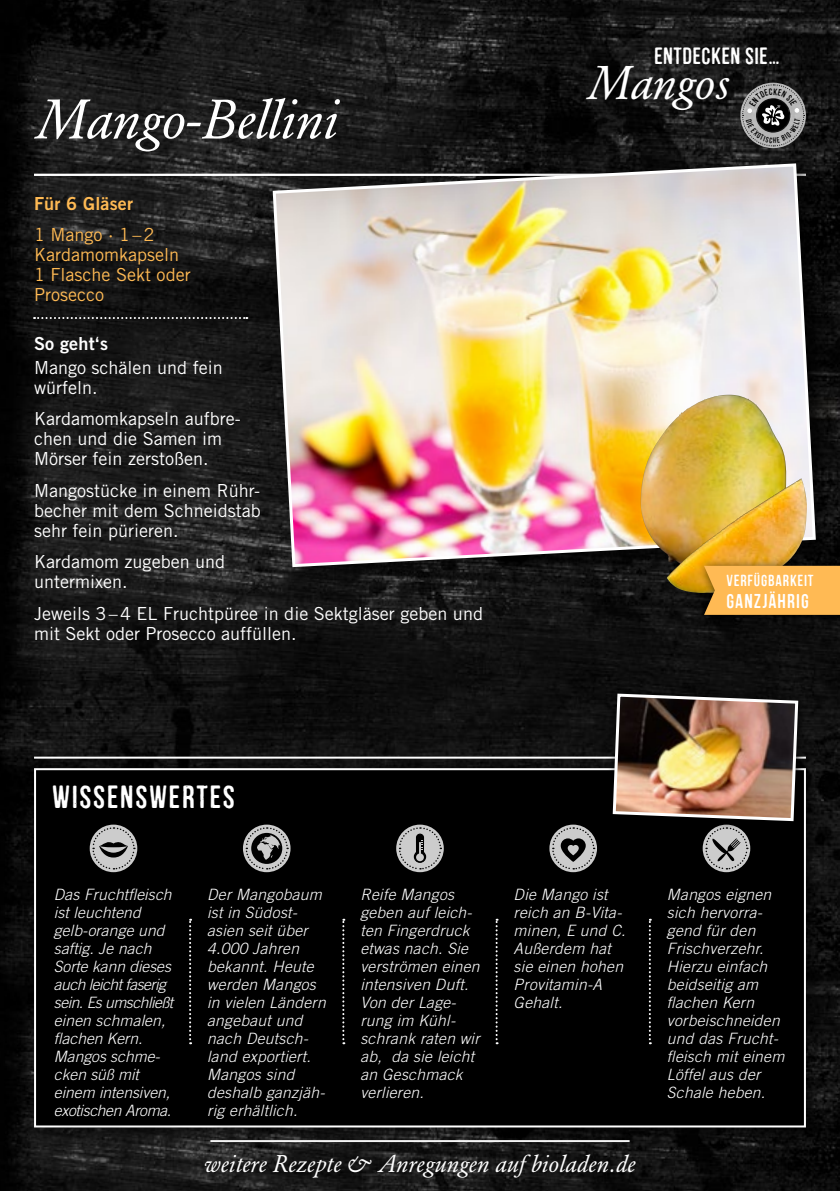
<style>
.page{position:relative;width:840px;height:1191px;background:#fff}
.page>*{position:absolute;margin:0;border:0;box-sizing:border-box;transform-origin:0 0}
.t1{font:italic 55px "Garamond BQ";color:#fff}
.t2{font:italic 46.8px "Garamond BQ";color:#fff}
.t3{font:32px "Mocha Mattari";color:#fff}
.t4{font:italic 24px "Garamond BQ";letter-spacing:.01em;color:#fff}
.t5{font:23.6px "Mocha Mattari";letter-spacing:.02em;color:#fff}
.t6{font:20px "Mocha Mattari";letter-spacing:.05em;color:#fff}
.t7{font:18px/20px "Trade Gothic";color:#fff}
.t8{font:18px/20px "Trade Gothic";color:#ffba54}
.t9{font:18px "Trade Gothic Bold Two";letter-spacing:.01em;color:#ffba54}
.t10{font:18px "Trade Gothic Bold Two";letter-spacing:.01em;color:#fff}
.t11{font:16px "Mocha Mattari";letter-spacing:.05em;color:#fff}
.t12{font:italic 300 15.6px/18px "Trade Gothic";letter-spacing:.02em;color:#fff}
.t13{font:italic 300 15.6px/18px "Trade Gothic";color:#fff}
</style>
<div class="page">
<img style="left:0;top:0;width:839px;height:1191px">
<div style="left:28px;top:762px;width:795px;height:383px;background:#000;opacity:.52"></div>
<div style="left:35px;top:769px;width:769px;height:357px;background:#000"></div>
<svg style="left:243px;top:824px;width:47px;height:48px"></svg>
<svg style="left:245px;top:826px;width:43px;height:44px"></svg>
<svg style="left:549px;top:824px;width:47px;height:48px"></svg>
<svg style="left:551px;top:826px;width:44px;height:44px"></svg>
<svg style="left:90px;top:824px;width:47px;height:48px"></svg>
<svg style="left:91px;top:826px;width:44px;height:44px"></svg>
<svg style="left:396px;top:824px;width:47px;height:48px"></svg>
<svg style="left:398px;top:826px;width:43px;height:44px"></svg>
<hr style="left:34px;top:756px;width:771px;height:2px;background:#fff">
<svg style="left:342px;top:918px;width:2px;height:126px"></svg>
<svg style="left:648px;top:918px;width:2px;height:126px"></svg>
<div style="left:203px;top:882px;width:139px;height:253px;background:#000"></div>
<div style="left:49px;top:882px;width:142px;height:251px;background:#000"></div>
<svg style="left:34px;top:317px;width:213px;height:2px"></svg>
<hr style="left:34px;top:174px;width:771px;height:2px;background:#fff">
<div style="left:266px;top:157px;width:572px;height:433px;background:#000;opacity:.75"></div>
<img style="left:271px;top:162px;width:545px;height:407px">
<div style="left:605px;top:686px;width:204px;height:146px;background:#000;opacity:.75"></div>
<img style="left:610px;top:692px;width:189px;height:178px">
<img style="left:640px;top:395px;width:145px;height:179px">
<img style="left:666px;top:478px;width:140px;height:115px">
<div style="left:697px;top:558px;width:142px;height:68px;background:#000;opacity:.75"></div>
<svg style="left:703px;top:566px;width:136px;height:49px;background:#f7b450"></svg>
<svg style="left:741px;top:84px;width:63px;height:63px;background:#7d7d7d"></svg>
<h1 class="t1" style="left:34px;top:87px;width:305px">Mango-Bellini</h1>
<p class="t9" style="left:34px;top:193px;width:100px">Für 6 Gläser</p>
<p class="t8" style="left:34px;top:225px;width:158px">1 Mango · 1–2<br>Kardamomkapseln<br>1 Flasche Sekt oder<br>Prosecco</p>
<p class="t10" style="left:34px;top:332px;width:75px">So geht‘s</p>
<p class="t7" style="left:34px;top:357px;width:190px">Mango schälen und fein würfeln.</p>
<p class="t7" style="left:34px;top:409px;width:208px">Kardamomkapseln aufbre&shy;chen und die Samen im<br>Mörser fein zerstoßen.</p>
<p class="t7" style="left:34px;top:480px;width:228px;text-align:justify">Mangostücke in einem Rühr&shy;becher mit dem Schneidstab sehr fein pürieren.</p>
<p class="t7" style="left:34px;top:551px;width:193px">Kardamom zugeben und untermixen.</p>
<p class="t7" style="left:34px;top:603px;width:450px">Jeweils 3–4 EL Fruchtpüree in die Sektgläser geben und mit Sekt oder Prosecco auffüllen.</p>
<h3 class="t5" style="left:653px;top:43px;width:127px">ENTDECKEN SIE…</h3>
<h2 class="t2" style="left:586px;top:55px;width:145px">Mangos</h2>
<p class="t11" style="left:726px;top:571px;width:77px">VERFÜGBARKEIT</p>
<p class="t6" style="left:726px;top:590px;width:84px">GANZJÄHRIG</p>
<h3 class="t3" style="left:52px;top:779px;width:33px">WISSENS</h3>
<h3 class="t3" style="left:149px;top:779px;width:61px">WERTES</h3>
<p class="t13" style="left:54px;top:884px;width:120px">Das Fruchtfleisch ist leuchtend gelb-orange und saftig. Je nach<br>Sorte kann dieses auch leicht faserig sein. Es umschließt einen schmalen, flachen Kern.<br>Mangos schme&shy;cken süß mit einem intensiven, exotischen Aroma.</p>
<p class="t12" style="left:207px;top:884px;width:120px">Der Mangobaum ist in Südost&shy;asien seit über<br>4.000 Jahren bekannt. Heute werden Mangos in vielen Ländern angebaut und nach Deutsch&shy;land exportiert.<br>Mangos sind deshalb ganzjäh&shy;rig erhältlich.</p>
<p class="t12" style="left:360px;top:884px;width:121px">Reife Mangos geben auf leich&shy;ten Fingerdruck etwas nach. Sie verströmen einen intensiven Duft.<br>Von der Lage&shy;rung im Kühl&shy;schrank raten wir ab, da sie leicht an Geschmack verlieren.</p>
<p class="t12" style="left:513px;top:884px;width:113px">Die Mango ist reich an B-Vita&shy;minen, E und C.<br>Außerdem hat sie einen hohen<br>Provitamin-A<br>Gehalt.</p>
<p class="t12" style="left:666px;top:884px;width:119px">Mangos eignen sich hervorra&shy;gend für den<br>Frischverzehr.<br>Hierzu einfach beidseitig am flachen Kern vorbeischneiden und das Frucht&shy;fleisch mit einem<br>Löffel aus der<br>Schale heben.</p>
<h3 class="t4" style="left:204px;top:1150px;width:432px">weitere Rezepte &amp; Anregungen auf bioladen.de</h3>
</div>
